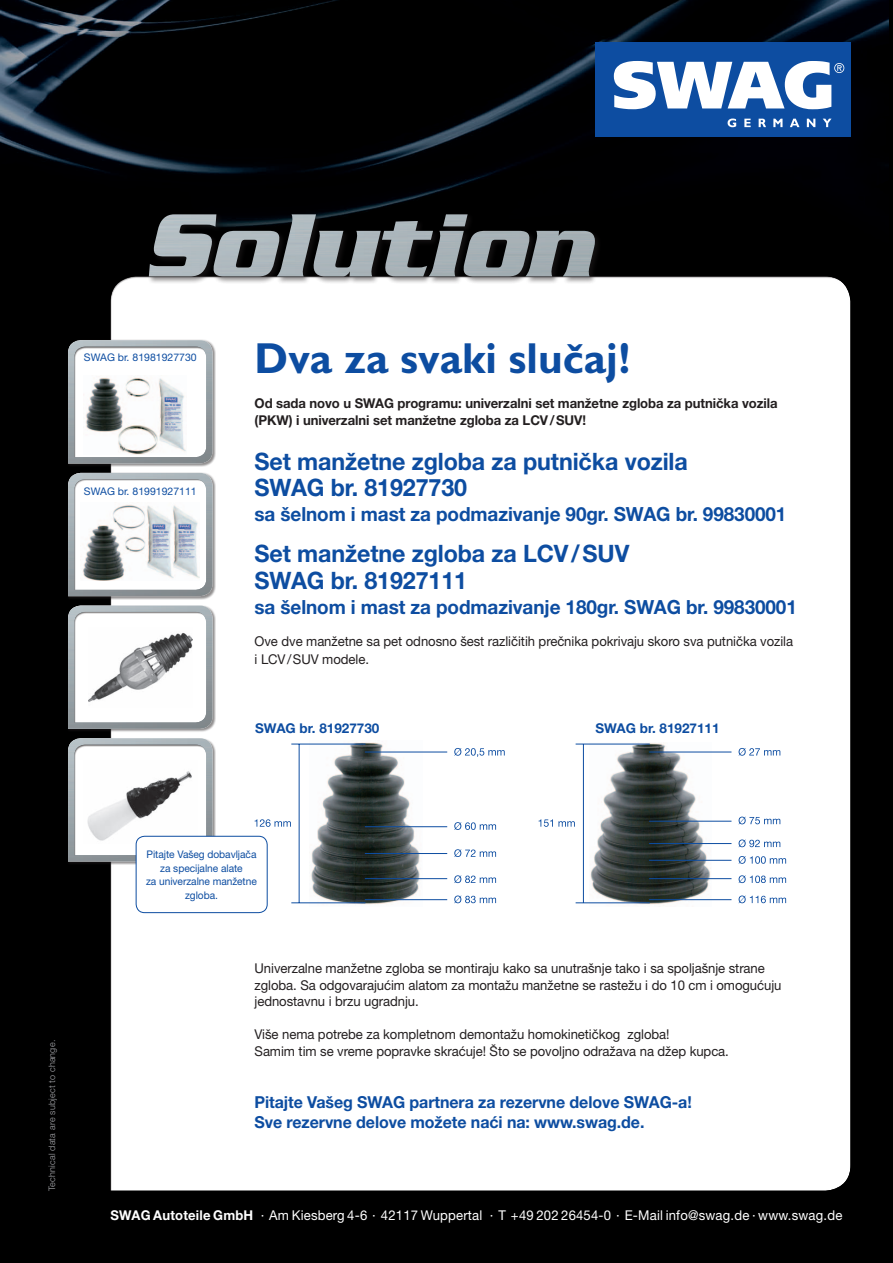
<style>
.page{position:relative;width:893px;height:1263px;background:#000}
.page>*{position:absolute;margin:0;border:0;box-sizing:border-box;transform-origin:0 0}
.t1{font:700 43.5px "Gill Sans CE";color:#0d4da1}
.t2{font:700 24px/25.5px "Helvetica Neue CE";letter-spacing:-.005em;color:#0d4da1}
.t3{font:700 19.5px "Helvetica Neue CE";letter-spacing:-.005em;color:#0d4da1}
.t4{font:700 16.5px/19.5px "Helvetica Neue CE";letter-spacing:-.005em;color:#0d4da1}
.t5{font:13.5px/16.5px "Helvetica Neue CE";letter-spacing:-.005em;color:#231f20}
.t6{font:700 13.5px/17.2px "Helvetica Neue CE";letter-spacing:-.005em;color:#231f20}
.t7{font:13.5px "Helvetica Neue LT";letter-spacing:.015em;color:#fff}
.t8{font:700 13.5px "Helvetica Neue LT";color:#0d4da1}
.t9{font:10.5px/13.5px "Helvetica Neue CE";letter-spacing:-.005em;color:#0d4da1;text-align:center}
.t10{font:10.5px "Helvetica Neue LT";color:#0d4da1}
.t11{font:300 9px "Helvetica Neue LT";letter-spacing:.02em;color:#a8a9ad}
.s1{font-weight:700}
</style>
<div class="page">
<img style="left:0;top:0;width:888px;height:213px">
<div style="left:595px;top:43px;width:255px;height:94px;background:#0d4da1"></div>
<svg style="left:614px;top:61px;width:230px;height:48px"></svg>
<svg style="left:728px;top:119px;width:8px;height:8px"></svg>
<svg style="left:744px;top:119px;width:7px;height:8px"></svg>
<svg style="left:759px;top:119px;width:7px;height:8px"></svg>
<svg style="left:773px;top:119px;width:9px;height:8px"></svg>
<svg style="left:790px;top:119px;width:9px;height:8px"></svg>
<svg style="left:807px;top:119px;width:8px;height:8px"></svg>
<svg style="left:823px;top:119px;width:8px;height:8px"></svg>
<div style="left:108px;top:267px;width:744px;height:924px;background:#fff"></div>
<div style="left:148px;top:213px;width:454px;height:71px;background:#231f20;opacity:.5"></div>
<img style="left:149px;top:214px;width:446px;height:62px">
<div style="left:68px;top:472px;width:148px;height:128px;background:#231f20;opacity:.5"></div>
<svg style="left:68px;top:473px;width:145px;height:123px;background:#99a2a6"></svg>
<div style="left:73px;top:477px;width:133px;height:114px;background:#231f20;opacity:.75"></div>
<div style="left:68px;top:605px;width:148px;height:127px;background:#231f20;opacity:.5"></div>
<svg style="left:68px;top:605px;width:145px;height:124px;background:#9ca4a8"></svg>
<div style="left:73px;top:610px;width:133px;height:114px;background:#231f20;opacity:.75"></div>
<div style="left:68px;top:738px;width:148px;height:127px;background:#231f20;opacity:.5"></div>
<svg style="left:68px;top:738px;width:145px;height:123px;background:#9ea7ac"></svg>
<div style="left:73px;top:742px;width:133px;height:114px;background:#231f20;opacity:.75"></div>
<div style="left:136px;top:836px;width:131px;height:77px;background:#fff;border-radius:9px"></div>
<div style="left:136px;top:836px;width:132px;height:77px;border:1px solid #0d4da1;border-radius:9px"></div>
<img style="left:590px;top:743px;width:121px;height:162px">
<img style="left:309px;top:742px;width:114px;height:163px">
<hr style="left:291px;top:744px;width:74px;height:1px;background:#0d4da1">
<hr style="left:291px;top:902px;width:74px;height:1px;background:#0d4da1">
<hr style="left:299px;top:744px;width:1px;height:158px;background:#0d4da1">
<hr style="left:365px;top:826px;width:82px;height:1px;background:#0d4da1">
<hr style="left:365px;top:853px;width:82px;height:1px;background:#0d4da1">
<hr style="left:365px;top:878px;width:82px;height:1px;background:#0d4da1">
<hr style="left:365px;top:899px;width:82px;height:1px;background:#0d4da1">
<svg style="left:454px;top:748px;width:51px;height:9px"></svg>
<hr style="left:365px;top:752px;width:82px;height:1px;background:#0d4da1">
<svg style="left:454px;top:822px;width:42px;height:8px"></svg>
<svg style="left:454px;top:849px;width:42px;height:8px"></svg>
<svg style="left:454px;top:875px;width:42px;height:8px"></svg>
<svg style="left:454px;top:895px;width:42px;height:8px"></svg>
<svg style="left:255px;top:819px;width:36px;height:8px"></svg>
<hr style="left:576px;top:744px;width:74px;height:1px;background:#0d4da1">
<hr style="left:576px;top:902px;width:74px;height:1px;background:#0d4da1">
<hr style="left:583px;top:744px;width:1px;height:158px;background:#0d4da1">
<hr style="left:649px;top:821px;width:82px;height:1px;background:#0d4da1">
<hr style="left:649px;top:843px;width:82px;height:1px;background:#0d4da1">
<hr style="left:649px;top:860px;width:82px;height:1px;background:#0d4da1">
<hr style="left:649px;top:878px;width:82px;height:1px;background:#0d4da1">
<hr style="left:649px;top:899px;width:82px;height:1px;background:#0d4da1">
<svg style="left:739px;top:748px;width:41px;height:8px"></svg>
<hr style="left:649px;top:752px;width:82px;height:1px;background:#0d4da1">
<svg style="left:739px;top:817px;width:41px;height:7px"></svg>
<svg style="left:739px;top:839px;width:41px;height:8px"></svg>
<svg style="left:739px;top:856px;width:47px;height:8px"></svg>
<svg style="left:739px;top:875px;width:47px;height:8px"></svg>
<svg style="left:739px;top:895px;width:47px;height:8px"></svg>
<svg style="left:539px;top:819px;width:36px;height:8px"></svg>
<div style="left:68px;top:340px;width:148px;height:127px;background:#231f20;opacity:.5"></div>
<svg style="left:68px;top:340px;width:145px;height:123px;background:#99a2a6"></svg>
<div style="left:73px;top:344px;width:133px;height:114px;background:#231f20;opacity:.75"></div>
<p class="t10" style="left:84px;top:351px;width:114px">SWAG br. 81981927730</p>
<p class="t10" style="left:84px;top:484px;width:114px">SWAG br. 81991927111</p>
<h1 class="t1" style="left:255px;top:333px;width:377px">Dva za svaki slučaj!</h1>
<p class="t6" style="left:255px;top:394px;width:525px">Od sada novo u SWAG programu: univerzalni set manžetne zgloba za putnička vozila (PKW) i univerzalni set manžetne zgloba za LCV/SUV!</p>
<h2 class="t2" style="left:255px;top:449px;width:435px">Set manžetne zgloba za putnička vozila<br>SWAG br. 81927730</h2>
<h3 class="t3" style="left:255px;top:503px;width:533px">sa šelnom i mast za podmazivanje 90gr. SWAG br. 99830001</h3>
<h2 class="t2" style="left:255px;top:540px;width:376px;line-height:27px">Set manžetne zgloba za LCV/SUV<br>SWAG br. 81927111</h2>
<h3 class="t3" style="left:255px;top:596px;width:544px">sa šelnom i mast za podmazivanje 180gr. SWAG br. 99830001</h3>
<p class="t5" style="left:255px;top:633px;width:540px;line-height:17.2px">Ove dve manžetne sa pet odnosno šest različitih prečnika pokrivaju skoro sva putnička vozila i LCV/SUV modele.</p>
<p class="t8" style="left:255px;top:720px;width:126px">SWAG br. 81927730</p>
<p class="t8" style="left:595px;top:720px;width:126px">SWAG br. 81927111</p>
<p class="t11" style="left:47px;top:1191px;width:152px;rotate:-90deg">Technical data are subject to change.</p>
<p class="t9" style="left:146px;top:848px;width:112px">Pitajte Vašeg dobavljača za specijalne alate<br>za univerzalne manžetne zgloba.</p>
<p class="t5" style="left:255px;top:960px;width:528px">Univerzalne manžetne zgloba se montiraju kako sa unutrašnje tako i sa spoljašnje strane zgloba. Sa odgovarajućim alatom za montažu manžetne se rastežu i do 10 cm i omogućuju jednostavnu i brzu ugradnju.</p>
<p class="t5" style="left:255px;top:1026px;width:476px">Više nema potrebe za kompletnom demontažu homokinetičkog zgloba!<br>Samim tim se vreme popravke skraćuje! Što se povoljno odražava na džep kupca.</p>
<p class="t4" style="left:255px;top:1093px;width:439px">Pitajte Vašeg SWAG partnera za rezervne delove SWAG-a!<br>Sve rezervne delove možete naći na: www.swag.de.</p>
<p class="t7" style="left:111px;top:1207px;width:733px"><span class="s1">SWAG Autoteile GmbH</span> · Am Kiesberg 4-6 · 42117 Wuppertal · T +49 202 26454-0 · E-Mail info@swag.de · www.swag.de</p>
</div>
